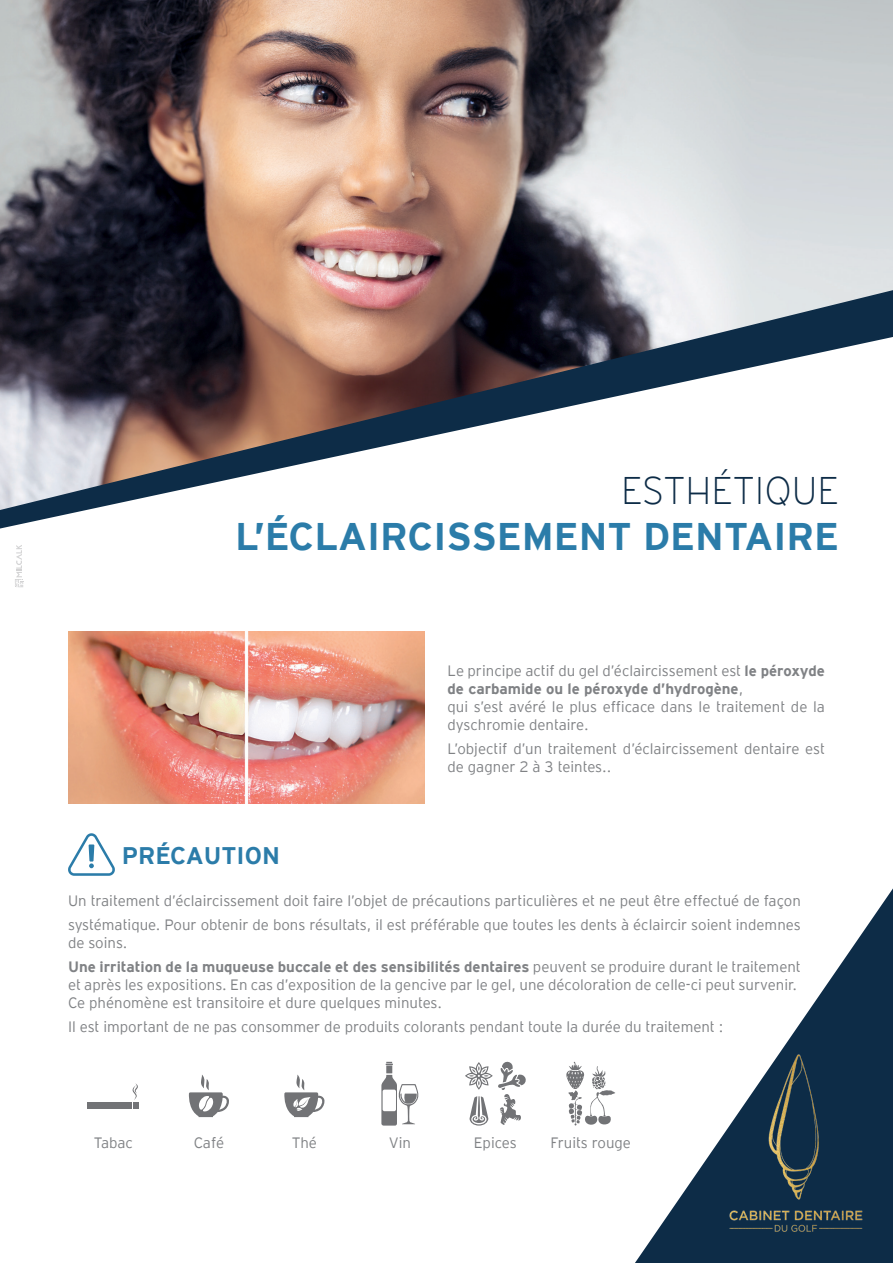
<style>
.page{position:relative;width:893px;height:1263px;background:#fff}
.page>*{position:absolute;margin:0;border:0;box-sizing:border-box;transform-origin:0 0}
.t1{font:700 38.4px "Hz Interstate";color:#2b7ca9}
.t2{font:200 38.4px "Hz Interstate";color:#0d2c47}
.t3{font:700 24px "Hz Interstate";color:#2b7ca9}
.t4{font:300 15px/18px "Hz Interstate";color:#808285}
.t5{font:700 15px/24px "Hz Interstate";color:#808285}
.s1{font-weight:700}
.s2{font-weight:300}
</style>
<div class="page">
<img style="left:0;top:0;width:893px;height:510px">
<svg style="left:68px;top:833px;width:47px;height:43px"></svg>
<img style="left:68px;top:631px;width:356px;height:173px">
<svg style="left:15px;top:545px;width:8px;height:42px"></svg>
<div style="left:88px;top:1102px;width:44px;height:6px;background:#727376"></div>
<svg style="left:132px;top:1083px;width:7px;height:25px"></svg>
<svg style="left:386px;top:1062px;width:7px;height:3px"></svg>
<div style="left:386px;top:1066px;width:6px;height:7px;background:#727376"></div>
<svg style="left:381px;top:1075px;width:38px;height:50px"></svg>
<svg style="left:284px;top:1074px;width:41px;height:43px"></svg>
<svg style="left:566px;top:1062px;width:49px;height:64px"></svg>
<svg style="left:465px;top:1061px;width:61px;height:64px"></svg>
<svg style="left:189px;top:1075px;width:40px;height:42px"></svg>
<svg style="left:635px;top:888px;width:258px;height:375px"></svg>
<img style="left:723px;top:1204px;width:148px;height:35px">
<img style="left:735px;top:1049px;width:124px;height:154px">
<h1 class="t2" style="left:621px;top:463px;width:219px">ESTHÉTIQUE</h1>
<h1 class="t1" style="left:235px;top:509px;width:605px">L’ÉCLAIRCISSEMENT DENTAIRE</h1>
<p class="t4" style="left:448px;top:660px;width:379px">Le principe actif du gel d’éclaircissement est <span class="s1">le péroxyde de carbamide ou le péroxyde d’hydrogène</span>,<br>qui s’est avéré le plus efficace dans le traitement de la dyschromie dentaire.</p>
<p class="t4" style="left:448px;top:738px;width:379px">L’objectif d’un traitement d’éclaircissement dentaire est de gagner 2 à 3 teintes..</p>
<h2 class="t3" style="left:122px;top:838px;width:160px">PRÉCAUTION</h2>
<p class="t4" style="left:68px;top:887px;width:734px;line-height:24px">Un traitement d’éclaircissement doit faire l’objet de précautions particulières et ne peut être effectué de façon systématique. Pour obtenir de bons résultats, il est préférable que toutes les dents à éclaircir soient indemnes</p>
<p class="t5" style="left:68px;top:929px;width:734px"><span class="s2">de soins.<br></span>Une irritation de la muqueuse buccale et des sensibilités dentaires <span class="s2">peuvent se produire durant le traitement</span></p>
<p class="t4" style="left:68px;top:974px;width:730px">et après les expositions. En cas d’exposition de la gencive par le gel, une décoloration de celle-ci peut survenir.<br>Ce phénomène est transitoire et dure quelques minutes.</p>
<p class="t4" style="left:68px;top:1016px;width:657px">Il est important de ne pas consommer de produits colorants pendant toute la durée du traitement :</p>
<p class="t4" style="left:94px;top:1132px;width:41px">Tabac</p>
<p class="t4" style="left:194px;top:1132px;width:32px">Café</p>
<p class="t4" style="left:292px;top:1132px;width:27px">Thé</p>
<p class="t4" style="left:389px;top:1132px;width:24px">Vin</p>
<p class="t4" style="left:474px;top:1132px;width:45px">Epices</p>
<p class="t4" style="left:551px;top:1132px;width:82px">Fruits rouge</p>
</div>
